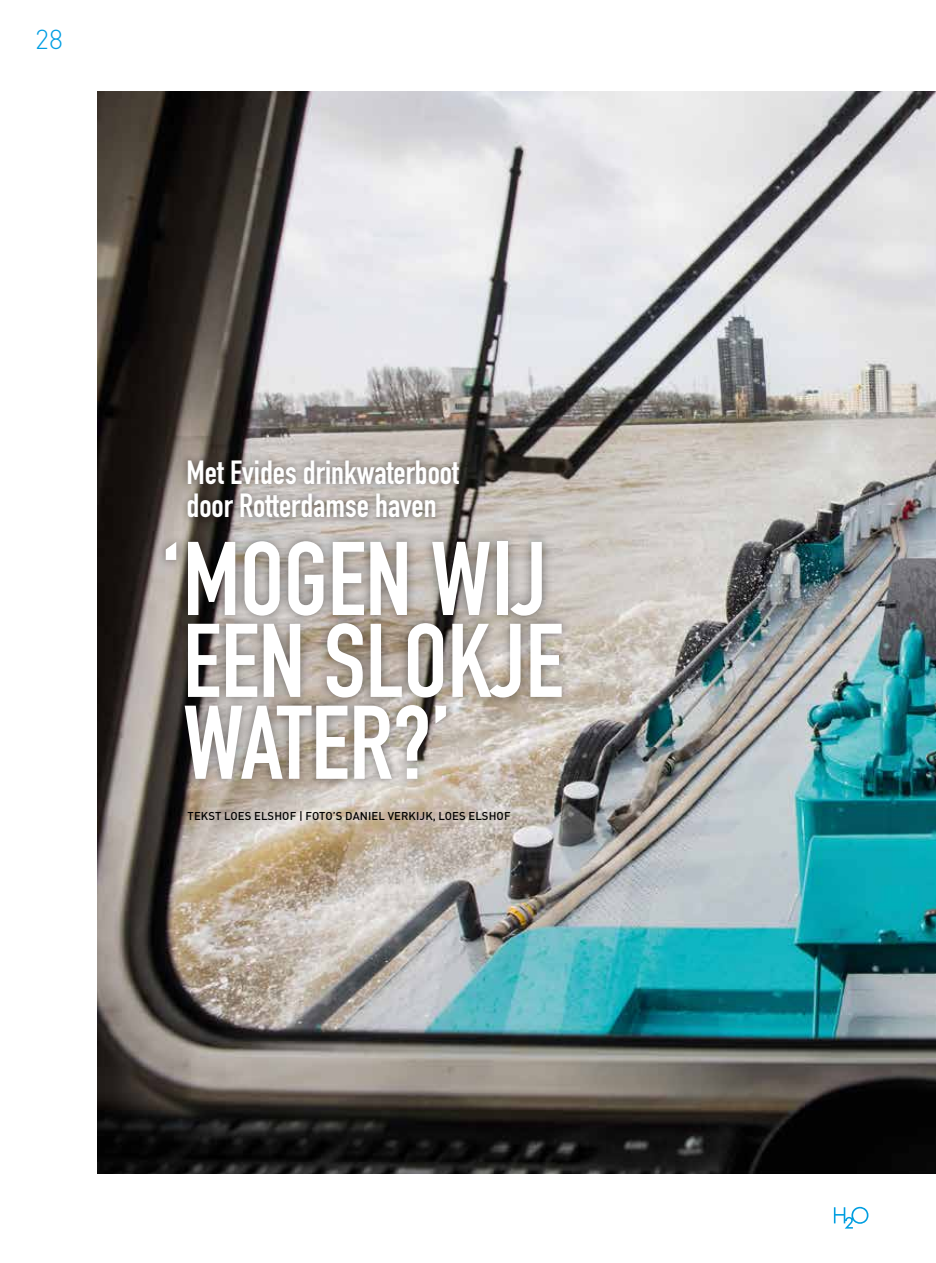
<style>
.page{position:relative;width:936px;height:1263px;background:#fff}
.page>*{position:absolute;margin:0;border:0;box-sizing:border-box;transform-origin:0 0}
.t1{font:102.75px/81.9px "DIN Engschrift";color:#fff}
.t2{font:33px/33.9px "DIN Engschrift";color:#fff}
.t3{font:300 27px "DIN Pro";color:#009ee3}
.t4{font:500 11.25px "DIN Pro";letter-spacing:.01em;color:#000}
</style>
<div class="page">
<svg style="left:833px;top:1207px;width:35px;height:21px"></svg>
<img style="left:98px;top:92px;width:837px;height:1082px">
<div style="left:181px;top:452px;width:285px;height:73px;background:#000;opacity:.48"></div>
<div style="left:174px;top:531px;width:398px;height:259px;background:#000;opacity:.48"></div>
<div style="left:155px;top:532px;width:32px;height:39px;background:#000;opacity:.48"></div>
<h3 class="t3" style="left:35px;top:18px;width:29px">28</h3>
<h2 class="t2" style="left:186px;top:455px;width:274px">Met Evides drinkwaterboot door Rotterdamse haven</h2>
<h1 class="t1" style="left:161px;top:539px;width:403px">‘MOGEN WIJ<br>EEN SLOKJE<br>WATER?’</h1>
<p class="t4" style="left:187px;top:807px;width:324px">TEKST LOES ELSHOF | FOTO’S DANIEL VERKIJK, LOES ELSHOF</p>
</div>
